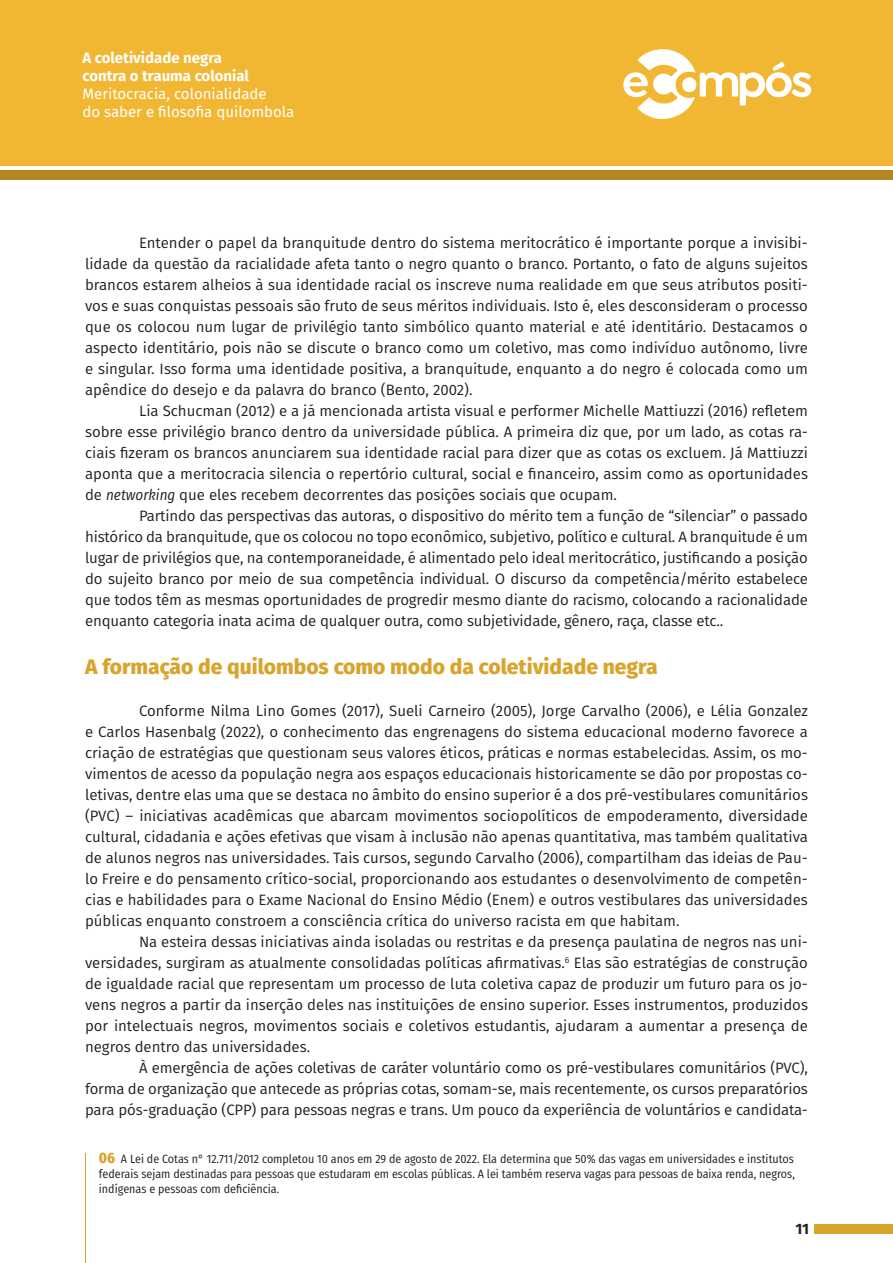
<style>
.page{position:relative;width:893px;height:1263px;background:#fff}
.page>*{position:absolute;margin:0;border:0;box-sizing:border-box;transform-origin:0 0}
.Tópico{font:800 21px "Fira Sans";color:#d9a42c}
.Texto{font:15px/21px "Fira Sans";color:#231f20;text-align:justify}
.t1{font:15px/18px "Fira Sans";color:#fff}
.t2{font:700 15px/18px "Fira Sans";color:#fff}
.t3{font:700 15px "Fira Sans";color:#231f20}
.Rodapé{font:12px/15px "Fira Sans Condensed";color:#231f20;text-align:justify}
.s1{font-family:"Fira Sans Condensed";font-style:italic}
.s2{font-weight:800;font-size:15px;color:#d9a42c}
</style>
<div class="page">
<div style="left:0;top:0;width:893px;height:166px;background:#f2b732"></div>
<div style="left:0;top:170px;width:893px;height:10px;background:#b48723"></div>
<div style="left:814px;top:1224px;width:79px;height:9px;background:#d9a42c"></div>
<svg style="left:623px;top:49px;width:188px;height:70px"></svg>
<hr style="left:85px;top:1153px;width:1px;height:110px;background:#d9a42c">
<p class="t2" style="left:82px;top:48px;width:168px">A coletividade negra contra o trauma colonial</p>
<p class="t1" style="left:82px;top:84px;width:213px">Meritocracia, colonialidade<br>do saber e filosofia quilombola</p>
<p class="Texto" style="left:85px;top:232px;width:724px;text-indent:54px">Entender o papel da branquitude dentro do sistema meritocrático é importante porque a invisibi&shy;lidade da questão da racialidade afeta tanto o negro quanto o branco. Portanto, o fato de alguns sujeitos brancos estarem alheios à sua identidade racial os inscreve numa realidade em que seus atributos positi&shy;vos e suas conquistas pessoais são fruto de seus méritos individuais. Isto é, eles desconsideram o processo que os colocou num lugar de privilégio tanto simbólico quanto material e até identitário. Destacamos o aspecto identitário, pois não se discute o branco como um coletivo, mas como indivíduo autônomo, livre e singular. Isso forma uma identidade positiva, a branquitude, enquanto a do negro é colocada como um apêndice do desejo e da palavra do branco (Bento, 2002).</p>
<p class="Texto" style="left:85px;top:400px;width:724px;text-indent:54px">Lia Schucman (2012) e a já mencionada artista visual e performer Michelle Mattiuzzi (2016) refletem sobre esse privilégio branco dentro da universidade pública. A primeira diz que, por um lado, as cotas ra&shy;ciais fizeram os brancos anunciarem sua identidade racial para dizer que as cotas os excluem. Já Mattiuzzi aponta que a meritocracia silencia o repertório cultural, social e financeiro, assim como as oportunidades de <span class="s1">networking</span> que eles recebem decorrentes das posições sociais que ocupam.</p>
<p class="Texto" style="left:85px;top:505px;width:724px;text-indent:54px">Partindo das perspectivas das autoras, o dispositivo do mérito tem a função de “silenciar” o passado histórico da branquitude, que os colocou no topo econômico, subjetivo, político e cultural. A branquitude é um lugar de privilégios que, na contemporaneidade, é alimentado pelo ideal meritocrático, justificando a posição do sujeito branco por meio de sua competência individual. O discurso da competência/mérito estabelece que todos têm as mesmas oportunidades de progredir mesmo diante do racismo, colocando a racionalidade enquanto categoria inata acima de qualquer outra, como subjetividade, gênero, raça, classe etc..</p>
<p class="Tópico" style="left:85px;top:648px;width:574px">A formação de quilombos como modo da coletividade negra</p>
<p class="Texto" style="left:85px;top:700px;width:724px;text-indent:54px">Conforme Nilma Lino Gomes (2017), Sueli Carneiro (2005), Jorge Carvalho (2006), e Lélia Gonzalez e Carlos Hasenbalg (2022), o conhecimento das engrenagens do sistema educacional moderno favorece a criação de estratégias que questionam seus valores éticos, práticas e normas estabelecidas. Assim, os mo&shy;vimentos de acesso da população negra aos espaços educacionais historicamente se dão por propostas co&shy;letivas, dentre elas uma que se destaca no âmbito do ensino superior é a dos pré-vestibulares comunitários (PVC) – iniciativas acadêmicas que abarcam movimentos sociopolíticos de empoderamento, diversidade cultural, cidadania e ações efetivas que visam à inclusão não apenas quantitativa, mas também qualitativa de alunos negros nas universidades. Tais cursos, segundo Carvalho (2006), compartilham das ideias de Pau&shy;lo Freire e do pensamento crítico-social, proporcionando aos estudantes o desenvolvimento de competên&shy;cias e habilidades para o Exame Nacional do Ensino Médio (Enem) e outros vestibulares das universidades públicas enquanto constroem a consciência crítica do universo racista em que habitam.</p>
<p class="Texto" style="left:85px;top:931px;width:724px;text-indent:54px">Na esteira dessas iniciativas ainda isoladas ou restritas e da presença paulatina de negros nas uni&shy;versidades, surgiram as atualmente consolidadas políticas afirmativas.<sup>6</sup> Elas são estratégias de construção de igualdade racial que representam um processo de luta coletiva capaz de produzir um futuro para os jo&shy;vens negros a partir da inserção deles nas instituições de ensino superior. Esses instrumentos, produzidos por intelectuais negros, movimentos sociais e coletivos estudantis, ajudaram a aumentar a presença de negros dentro das universidades.</p>
<p class="Texto" style="left:85px;top:1057px;width:724px;text-indent:54px">À emergência de ações coletivas de caráter voluntário como os pré-vestibulares comunitários (PVC), forma de organização que antecede as próprias cotas, somam-se, mais recentemente, os cursos preparatórios para pós-graduação (CPP) para pessoas negras e trans. Um pouco da experiência de voluntários e candidata-</p>
<p class="Rodapé" style="left:99px;top:1151px;width:697px"><span class="s2">06</span> A Lei de Cotas n° 12.711/2012 completou 10 anos em 29 de agosto de 2022. Ela determina que 50% das vagas em universidades e institutos federais sejam destinadas para pessoas que estudaram em escolas públicas. A lei também reserva vagas para pessoas de baixa renda, negros, indígenas e pessoas com deficiência.</p>
<p class="t3" style="left:795px;top:1216px;width:15px">11</p>
</div>
